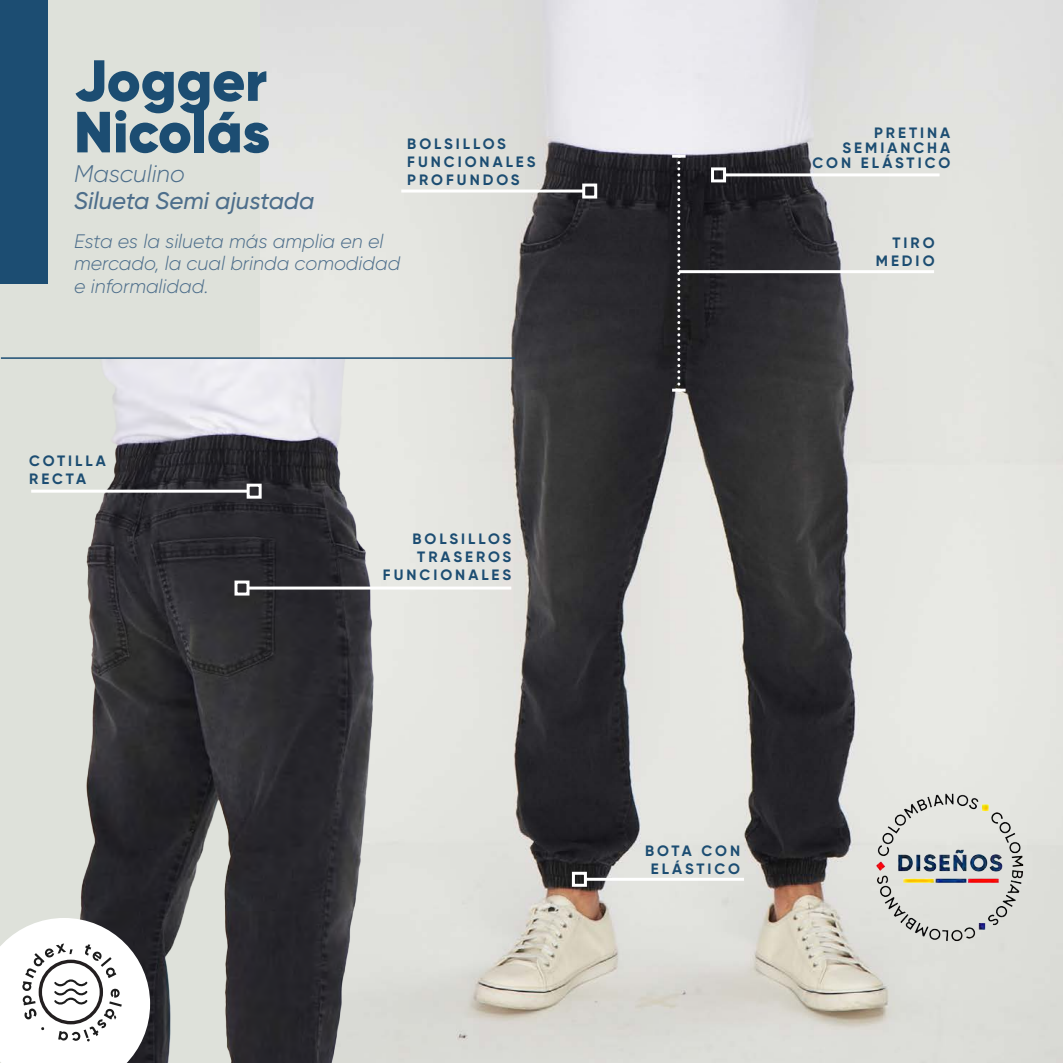
<style>
.page{position:relative;width:1063px;height:1063px;background:#fff}
.page>*{position:absolute;margin:0;border:0;box-sizing:border-box;transform-origin:0 0}
.t1{font:900 57.9px/51.6px "Gilroy";color:#1c4d72}
.t2{font:italic 500 24px "Gilroy";color:#4d6e8b}
.t3{font:italic 300 24px "Gilroy";color:#4d6e8b}
.t4{font:italic 300 19.5px/22.5px "Gilroy";color:#4d6e8b}
.t5{font:700 15px "Gilroy";letter-spacing:.2em;color:#1c4d72}
</style>
<div class="page">
<div style="left:1px;top:0;width:1062px;height:1063px;background:#dee1da"></div>
<div style="left:0;top:0;width:48px;height:284px;background:#1c4d72"></div>
<img style="left:261px;top:0;width:802px;height:1063px">
<img style="left:32px;top:359px;width:631px;height:704px">
<hr style="left:725px;top:173px;width:215px;height:3px;background:#fff">
<div style="left:711px;top:167px;width:15px;height:15px;border:3px solid #fff"></div>
<hr style="left:679px;top:270px;width:255px;height:3px;background:#fff">
<hr style="left:585px;top:878px;width:159px;height:3px;background:#fff">
<div style="left:572px;top:872px;width:15px;height:15px;border:3px solid #fff"></div>
<hr style="left:401px;top:190px;width:183px;height:3px;background:#fff">
<div style="left:582px;top:184px;width:15px;height:15px;border:3px solid #fff"></div>
<svg style="left:677px;top:158px;width:3px;height:231px"></svg>
<hr style="left:672px;top:389px;width:14px;height:3px;background:#fff">
<hr style="left:672px;top:155px;width:14px;height:3px;background:#fff">
<hr style="left:31px;top:490px;width:217px;height:3px;background:#fff">
<div style="left:247px;top:484px;width:15px;height:15px;border:3px solid #fff"></div>
<hr style="left:248px;top:587px;width:263px;height:3px;background:#fff">
<div style="left:235px;top:581px;width:15px;height:15px;border:3px solid #fff"></div>
<hr style="left:1px;top:357px;width:514px;height:2px;background:#1c4d72">
<svg style="left:0;top:918px;width:150px;height:145px;background:#d8d8d8"></svg>
<img style="left:875px;top:792px;width:151px;height:151px">
<p class="t1" style="left:74px;top:55px;width:197px">Jogger<br>Nicolás</p>
<p class="t3" style="left:74px;top:159px;width:112px">Masculino</p>
<p class="t2" style="left:74px;top:186px;width:242px">Silueta Semi ajustada</p>
<p class="t4" style="left:74px;top:230px;width:328px">Esta es la silueta más amplia en el mercado, la cual brinda comodidad</p>
<p class="t4" style="left:74px;top:275px;width:136px">e informalidad.</p>
<p class="t5" style="left:407px;top:134px;width:100px">BOLSILLOS</p>
<p class="t5" style="left:407px;top:152px;width:130px">FUNCIONALES</p>
<p class="t5" style="left:407px;top:170px;width:114px">PROFUNDOS</p>
<p class="t5" style="left:29px;top:451px;width:78px">COTILLA</p>
<p class="t5" style="left:29px;top:469px;width:59px">RECTA</p>
<p class="t5" style="left:413px;top:529px;width:100px">BOLSILLOS</p>
<p class="t5" style="left:417px;top:547px;width:96px">TRASEROS</p>
<p class="t5" style="left:383px;top:565px;width:130px">FUNCIONALES</p>
<p class="t5" style="left:874px;top:124px;width:78px">PRETINA</p>
<p class="t5" style="left:843px;top:139px;width:109px">SEMIANCHA</p>
<p class="t5" style="left:813px;top:154px;width:139px">CON ELÁSTICO</p>
<p class="t5" style="left:892px;top:233px;width:44px">TIRO</p>
<p class="t5" style="left:876px;top:251px;width:60px">MEDIO</p>
<p class="t5" style="left:645px;top:841px;width:97px">BOTA CON</p>
<p class="t5" style="left:651px;top:859px;width:91px">ELÁSTICO</p>
</div>
